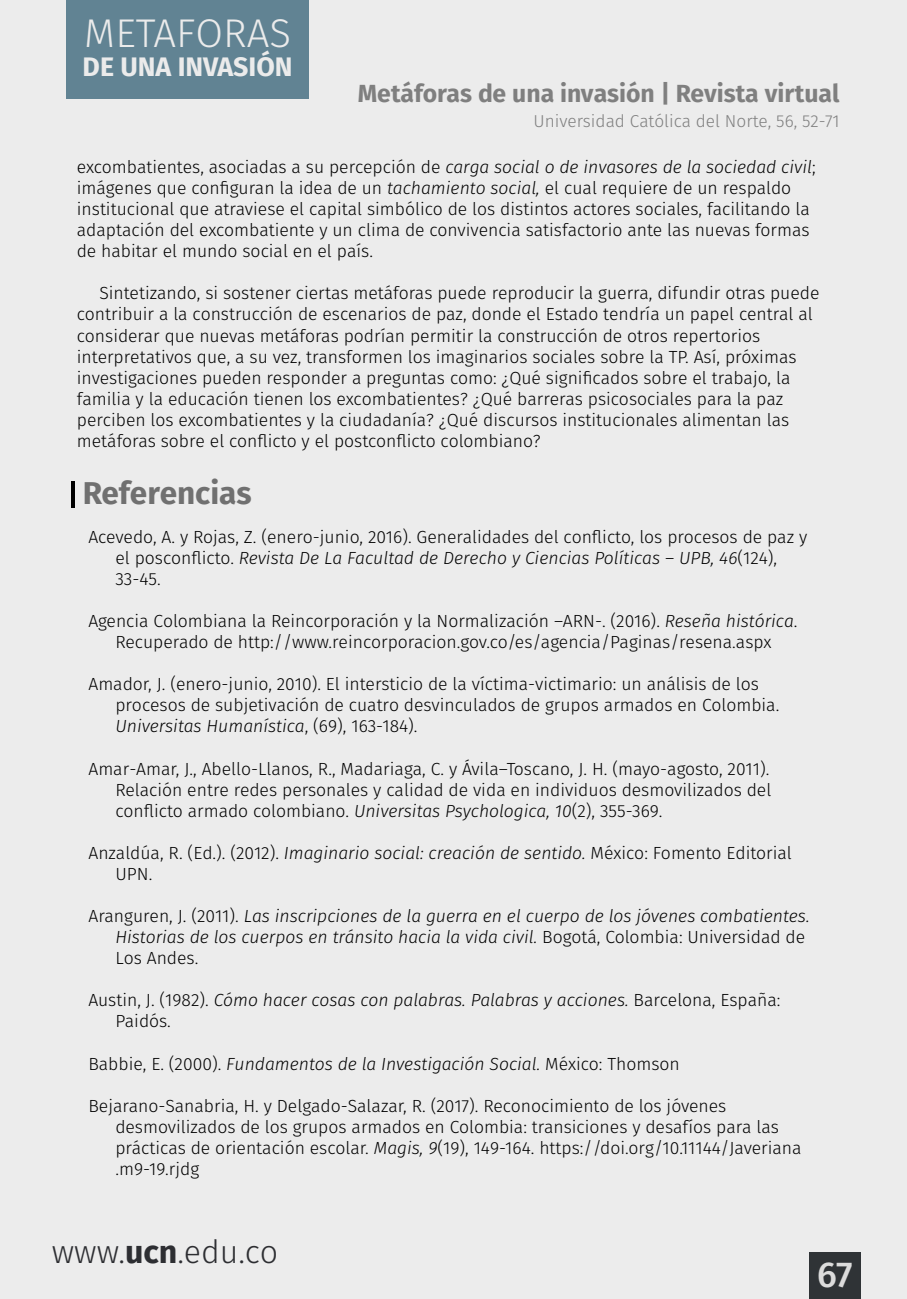
<style>
.page{position:relative;width:907px;height:1299px;background:#ececec}
.page>*{position:absolute;margin:0;border:0;box-sizing:border-box;transform-origin:0 0}
.t1{font:300 40.05px "Fira Sans";color:#ebebeb}
.t2{font:500 36px "Fira Sans";color:#dcdcdc}
.t3{font:300 32.18px "Fira Sans";color:#2d2e32}
.t4{font:700 31.5px "Fira Sans";color:#707070}
.t5{font:700 26.78px "Fira Sans";color:#ebebeb}
.t6{font:700 24.75px "Fira Sans";color:#7f7f7f}
.t7{font:300 17.55px/21.2px "Fira Sans";color:#000}
.t8{font:italic 300 17.55px/21.2px "Fira Sans";color:#000}
.t9{font:300 17.32px "Fira Sans";color:#7f7f7f}
.s1{font-style:italic}
.s2{font-style:normal}
.s3{font-weight:700}
</style>
<div class="page">
<div style="left:66px;top:0;width:243px;height:98px;background:#618393"></div>
<hr style="left:72px;top:481px;width:3px;height:26px;background:#000">
<div style="left:809px;top:1252px;width:51px;height:47px;background:#2f3336"></div>
<h1 class="t1" style="left:84px;top:5px;width:208px">METAFORAS</h1>
<h3 class="t5" style="left:83px;top:48px;width:211px">DE UNA INVASIÓN</h3>
<h3 class="t6" style="left:358px;top:76px;width:483px">Metáforas de una invasión | Revista virtual</h3>
<p class="t9" style="left:533px;top:108px;width:308px">Universidad Católica del Norte, 56, 52-71</p>
<p class="t7" style="left:77px;top:156px;width:740px">excombatientes, asociadas a su percepción de <span class="s1">carga social o de invasores de la sociedad civil</span>; imágenes que configuran la idea de un <span class="s1">tachamiento social,</span> el cual requiere de un respaldo institucional que atraviese el capital simbólico de los distintos actores sociales, facilitando la adaptación del excombatiente y un clima de convivencia satisfactorio ante las nuevas formas de habitar el mundo social en el país.</p>
<p class="t7" style="left:77px;top:283px;width:744px;text-indent:22px">Sintetizando, si sostener ciertas metáforas puede reproducir la guerra, difundir otras puede contribuir a la construcción de escenarios de paz, donde el Estado tendría un papel central al considerar que nuevas metáforas podrían permitir la construcción de otros repertorios interpretativos que, a su vez, transformen los imaginarios sociales sobre la TP. Así, próximas investigaciones pueden responder a preguntas como: ¿Qué significados sobre el trabajo, la familia y la educación tienen los excombatientes? ¿Qué barreras psicosociales para la paz perciben los excombatientes y la ciudadanía? ¿Qué discursos institucionales alimentan las metáforas sobre el conflicto y el postconflicto colombiano?</p>
<h3 class="t4" style="left:83px;top:471px;width:170px">Referencias</h3>
<p class="t7" style="left:115px;top:526px;width:693px;text-indent:-27px">Acevedo, A. y Rojas, Z. (enero-junio, 2016). Generalidades del conflicto, los procesos de paz y el posconflicto. <span class="s1">Revista De La Facultad de Derecho y Ciencias Políticas – UPB, 46</span>(124),<br>33-45.</p>
<p class="t7" style="left:88px;top:610px;width:710px;text-align:center">Agencia Colombiana la Reincorporación y la Normalización –ARN-. (2016). <span class="s1">Reseña histórica</span>.<br>Recuperado de http://www.reincorporacion.gov.co/es/agencia/Paginas/resena.aspx</p>
<p class="t7" style="left:115px;top:673px;width:665px;text-indent:-27px">Amador, J. (enero-junio, 2010). El intersticio de la víctima-victimario: un análisis de los procesos de subjetivación de cuatro desvinculados de grupos armados en Colombia.<br><span class="s1">Universitas Humanística</span>, (69), 163-184).</p>
<p class="t7" style="left:115px;top:758px;width:657px;text-align:justify;text-indent:-27px">Amar-Amar, J., Abello-Llanos, R., Madariaga, C. y Ávila–Toscano, J. H. (mayo-agosto, 2011).<br>Relación entre redes personales y calidad de vida en individuos desmovilizados del conflicto armado colombiano. <span class="s1">Universitas Psychologica, 10</span>(2), 355-369.</p>
<p class="t7" style="left:115px;top:842px;width:678px;text-indent:-27px">Anzaldúa, R. (Ed.). (2012). <span class="s1">Imaginario social: creación de sentido.</span> México: Fomento Editorial<br>UPN.</p>
<p class="t8" style="left:115px;top:905px;width:695px;text-indent:-27px"><span class="s2">Aranguren, J. (2011).</span> Las inscripciones de la guerra en el cuerpo de los jóvenes combatientes.<br>Historias de los cuerpos en tránsito hacia la vida civil. <span class="s2">Bogotá, Colombia: Universidad de<br>Los Andes.</span></p>
<p class="t8" style="left:115px;top:989px;width:666px;text-indent:-27px"><span class="s2">Austin, J. (1982).</span> Cómo hacer cosas con palabras. Palabras y acciones. <span class="s2">Barcelona, España:<br>Paidós.</span></p>
<p class="t8" style="left:88px;top:1052px;width:593px"><span class="s2">Babbie, E. (2000).</span> Fundamentos de la Investigación Social. <span class="s2">México: Thomson</span></p>
<p class="t7" style="left:115px;top:1095px;width:687px;text-indent:-27px">Bejarano-Sanabria, H. y Delgado-Salazar, R. (2017). Reconocimiento de los jóvenes desmovilizados de los grupos armados en Colombia: transiciones y desafíos para las prácticas de orientación escolar. <span class="s1">Magis, 9</span>(19), 149-164. https://doi.org/10.11144/Javeriana .m9-19.rjdg</p>
<h3 class="t3" style="left:52px;top:1229px;width:228px">www.<span class="s3">ucn</span>.edu.co</h3>
<h2 class="t2" style="left:817px;top:1249px;width:37px">67</h2>
</div>
